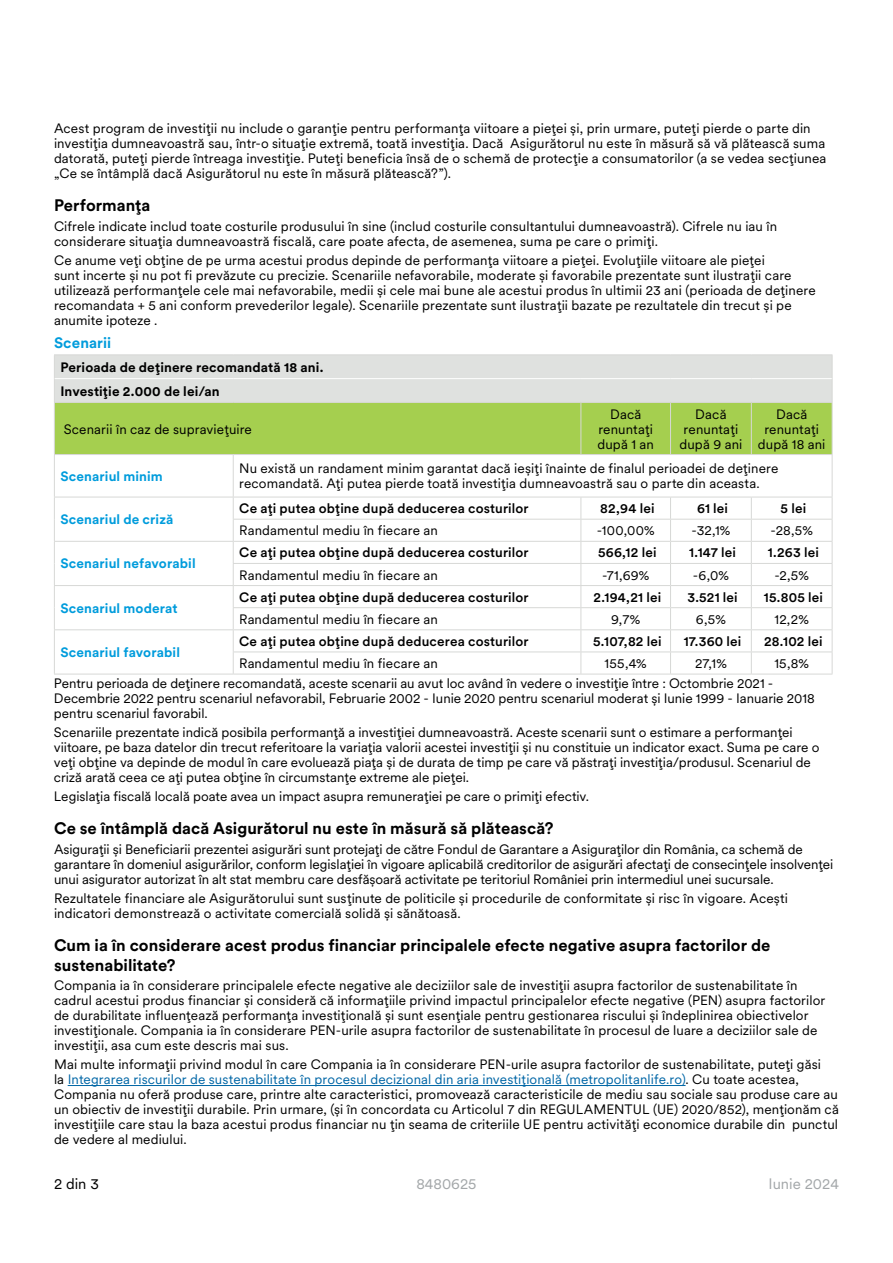
<style>
.page{position:relative;width:893px;height:1263px;background:#fff}
.page>*{position:absolute;margin:0;border:0;box-sizing:border-box;transform-origin:0 0}
.t1{font:700 16.5px/19.8px "Met Life Circular";color:#000}
.t2{font:15px "Met Life Circular";color:#a3a7a9}
.t3{font:700 15px "Met Life Circular";letter-spacing:.005em;color:#009cdc}
.t4{font:15px "Met Life Circular";color:#000}
.t5{font:13.5px/15px "Met Life Circular";letter-spacing:.005em;color:#000}
.t6{font:500 13.5px "Met Life Circular";letter-spacing:.01em;color:#000}
.t7{font:700 13.5px "Met Life Circular";letter-spacing:.01em;color:#009cdc}
.t8{font:700 13.5px/23.7px "Met Life Circular";letter-spacing:.01em;color:#000}
.s1{color:#0066a6}
</style>
<div class="page">
<hr style="left:68px;top:1085px;width:618px;height:1px;background:#0066a6">
<hr style="left:54px;top:354px;width:179px;height:1px;background:#d7d8d6">
<hr style="left:233px;top:354px;width:348px;height:1px;background:#d7d8d6">
<hr style="left:581px;top:354px;width:89px;height:1px;background:#d7d8d6">
<hr style="left:670px;top:354px;width:81px;height:1px;background:#d7d8d6">
<hr style="left:751px;top:354px;width:81px;height:1px;background:#d7d8d6">
<svg style="left:54px;top:355px;width:779px;height:319px"></svg>
<hr style="left:54px;top:674px;width:179px;height:1px;background:#d7d8d6">
<hr style="left:233px;top:674px;width:348px;height:1px;background:#d7d8d6">
<hr style="left:581px;top:674px;width:89px;height:1px;background:#d7d8d6">
<hr style="left:670px;top:674px;width:81px;height:1px;background:#d7d8d6">
<hr style="left:751px;top:674px;width:81px;height:1px;background:#d7d8d6">
<hr style="left:55px;top:378px;width:178px;height:1px;background:#fff">
<hr style="left:233px;top:378px;width:348px;height:1px;background:#fff">
<hr style="left:581px;top:378px;width:89px;height:1px;background:#fff">
<hr style="left:670px;top:378px;width:81px;height:1px;background:#fff">
<hr style="left:751px;top:378px;width:81px;height:1px;background:#fff">
<p class="t5" style="left:54px;top:121px;width:774px">Acest program de investiții nu include o garanție pentru performanța viitoare a pieței și, prin urmare, puteți pierde o parte din investiția dumneavoastră sau, într-o situație extremă, toată investiția. Dacă Asigurătorul nu este în măsură să vă plătească suma datorată, puteți pierde întreaga investiție. Puteți beneficia însă de o schemă de protecție a consumatorilor (a se vedea secțiunea „Ce se întâmplă dacă Asigurătorul nu este în măsură plătească?”).</p>
<p class="t1" style="left:54px;top:195px;width:98px">Performanța</p>
<p class="t5" style="left:54px;top:218px;width:725px">Cifrele indicate includ toate costurile produsului în sine (includ costurile consultantului dumneavoastră). Cifrele nu iau în considerare situația dumneavoastră fiscală, care poate afecta, de asemenea, suma pe care o primiți.</p>
<p class="t5" style="left:54px;top:252px;width:763px">Ce anume veți obține de pe urma acestui produs depinde de performanța viitoare a pieței. Evoluțiile viitoare ale pieței<br>sunt incerte și nu pot fi prevăzute cu precizie. Scenariile nefavorabile, moderate și favorabile prezentate sunt ilustrații care utilizează performanțele cele mai nefavorabile, medii și cele mai bune ale acestui produs în ultimii 23 ani (perioada de deținere recomandata + 5 ani conform prevederilor legale). Scenariile prezentate sunt ilustraţii bazate pe rezultatele din trecut și pe anumite ipoteze .</p>
<p class="t3" style="left:54px;top:333px;width:59px">Scenarii</p>
<p class="t8" style="left:60px;top:355px;width:264px">Perioada de deținere recomandată 18 ani.<br>Investiție 2.000 de lei/an</p>
<p class="t5" style="left:64px;top:421px;width:190px">Scenarii în caz de supraviețuire</p>
<p class="t5" style="left:598px;top:406px;width:58px;text-align:center">Dacă renuntați după 1 an</p>
<p class="t5" style="left:679px;top:406px;width:64px;text-align:center">Dacă renuntați după 9 ani</p>
<p class="t5" style="left:758px;top:406px;width:69px;text-align:center">Dacă renuntați după 18 ani</p>
<p class="t7" style="left:60px;top:467px;width:104px">Scenariul minim</p>
<p class="t5" style="left:239px;top:460px;width:541px">Nu există un randament minim garantat dacă ieșiți înainte de finalul perioadei de deținere recomandată. Ați putea pierde toată investiția dumneavoastră sau o parte din aceasta.</p>
<p class="t7" style="left:60px;top:510px;width:115px">Scenariul de criză</p>
<p class="t6" style="left:239px;top:499px;width:291px">Ce ați putea obține după deducerea costurilor</p>
<p class="t6" style="left:600px;top:499px;width:56px">82,94 lei</p>
<p class="t6" style="left:697px;top:499px;width:32px">61 lei</p>
<p class="t6" style="left:781px;top:499px;width:27px">5 lei</p>
<p class="t5" style="left:239px;top:522px;width:200px">Randamentul mediu în fiecare an</p>
<p class="t5" style="left:597px;top:522px;width:59px">-100,00%</p>
<p class="t5" style="left:691px;top:522px;width:40px">-32,1%</p>
<p class="t5" style="left:771px;top:522px;width:44px">-28,5%</p>
<p class="t7" style="left:60px;top:554px;width:137px">Scenariul nefavorabil</p>
<p class="t7" style="left:60px;top:599px;width:119px">Scenariul moderat</p>
<p class="t6" style="left:239px;top:543px;width:291px">Ce ați putea obține după deducerea costurilor</p>
<p class="t6" style="left:598px;top:543px;width:60px">566,12 lei</p>
<p class="t6" style="left:689px;top:543px;width:48px">1.147 lei</p>
<p class="t6" style="left:768px;top:543px;width:53px">1.263 lei</p>
<p class="t5" style="left:239px;top:567px;width:200px">Randamentul mediu în fiecare an</p>
<p class="t5" style="left:602px;top:567px;width:49px">-71,69%</p>
<p class="t5" style="left:693px;top:567px;width:38px">-6,0%</p>
<p class="t5" style="left:774px;top:567px;width:36px">-2,5%</p>
<p class="t6" style="left:239px;top:588px;width:291px">Ce ați putea obține după deducerea costurilor</p>
<p class="t6" style="left:593px;top:588px;width:69px">2.194,21 lei</p>
<p class="t6" style="left:687px;top:588px;width:52px">3.521 lei</p>
<p class="t6" style="left:764px;top:588px;width:61px">15.805 lei</p>
<p class="t5" style="left:239px;top:611px;width:200px">Randamentul mediu în fiecare an</p>
<p class="t5" style="left:611px;top:611px;width:31px">9,7%</p>
<p class="t5" style="left:696px;top:611px;width:31px">6,5%</p>
<p class="t5" style="left:774px;top:611px;width:36px">12,2%</p>
<p class="t6" style="left:239px;top:632px;width:291px">Ce ați putea obține după deducerea costurilor</p>
<p class="t6" style="left:593px;top:632px;width:70px">5.107,82 lei</p>
<p class="t6" style="left:684px;top:632px;width:59px">17.360 lei</p>
<p class="t6" style="left:764px;top:632px;width:60px">28.102 lei</p>
<p class="t5" style="left:239px;top:655px;width:200px">Randamentul mediu în fiecare an</p>
<p class="t5" style="left:605px;top:655px;width:44px">155,4%</p>
<p class="t5" style="left:695px;top:655px;width:33px">27,1%</p>
<p class="t5" style="left:774px;top:655px;width:36px">15,8%</p>
<p class="t5" style="left:54px;top:675px;width:762px">Pentru perioada de deținere recomandată, aceste scenarii au avut loc având în vedere o investiţie între : Octombrie 2021 -<br>Decembrie 2022 pentru scenariul nefavorabil, Februarie 2002 - Iunie 2020 pentru scenariul moderat și Iunie 1999 - Ianuarie 2018 pentru scenariul favorabil.</p>
<p class="t5" style="left:54px;top:724px;width:767px">Scenariile prezentate indică posibila performanță a investiției dumneavoastră. Aceste scenarii sunt o estimare a performanței viitoare, pe baza datelor din trecut referitoare la variația valorii acestei investiții și nu constituie un indicator exact. Suma pe care o veți obține va depinde de modul în care evoluează piața și de durata de timp pe care vă păstrați investiția/produsul. Scenariul de criză arată ceea ce ați putea obține în circumstanțe extreme ale pieței.</p>
<p class="t5" style="left:54px;top:788px;width:537px">Legislația fiscală locală poate avea un impact asupra remunerației pe care o primiți efectiv.</p>
<p class="t1" style="left:54px;top:818px;width:501px">Ce se întâmplă dacă Asigurătorul nu este în măsură să plătească?</p>
<p class="t5" style="left:54px;top:841px;width:781px">Asigurații și Beneficiarii prezentei asigurări sunt protejați de către Fondul de Garantare a Asiguraților din România, ca schemă de garantare în domeniul asigurărilor, conform legislației în vigoare aplicabilă creditorilor de asigurări afectați de consecințele insolvenței unui asigurator autorizat în alt stat membru care desfășoară activitate pe teritoriul României prin intermediul unei sucursale.</p>
<p class="t5" style="left:54px;top:890px;width:736px">Rezultatele financiare ale Asigurătorului sunt susținute de politicile și procedurile de conformitate și risc în vigoare. Acești indicatori demonstrează o activitate comercială solidă și sănătoasă.</p>
<p class="t1" style="left:54px;top:934px;width:718px">Cum ia în considerare acest produs financiar principalele efecte negative asupra factorilor de sustenabilitate?</p>
<p class="t5" style="left:54px;top:977px;width:773px">Compania ia în considerare principalele efecte negative ale deciziilor sale de investiții asupra factorilor de sustenabilitate în cadrul acestui produs financiar și consideră că informațiile privind impactul principalelor efecte negative (PEN) asupra factorilor de durabilitate influențează performanța investițională și sunt esențiale pentru gestionarea riscului și îndeplinirea obiectivelor investiționale. Compania ia în considerare PEN-urile asupra factorilor de sustenabilitate în procesul de luare a deciziilor sale de investiții, asa cum este descris mai sus.</p>
<p class="t5" style="left:54px;top:1056px;width:786px">Mai multe informații privind modul în care Compania ia în considerare PEN-urile asupra factorilor de sustenabilitate, puteți găsi<br>la <span class="s1">Integrarea riscurilor de sustenabilitate în procesul decizional din aria investițională (metropolitanlife.ro)</span>. Cu toate acestea, Compania nu oferă produse care, printre alte caracteristici, promovează caracteristicile de mediu sau sociale sau produse care au un obiectiv de investiții durabile. Prin urmare, (și în concordata cu Articolul 7 din REGULAMENTUL (UE) 2020/852), menționăm că investițiile care stau la baza acestui produs financiar nu țin seama de criteriile UE pentru activități economice durabile din punctul de vedere al mediului.</p>
<p class="t7" style="left:60px;top:643px;width:121px">Scenariul favorabil</p>
<p class="t4" style="left:54px;top:1174px;width:46px">2 din 3</p>
<p class="t2" style="left:416px;top:1174px;width:62px">8480625</p>
<p class="t2" style="left:768px;top:1174px;width:72px">Iunie 2024</p>
</div>
